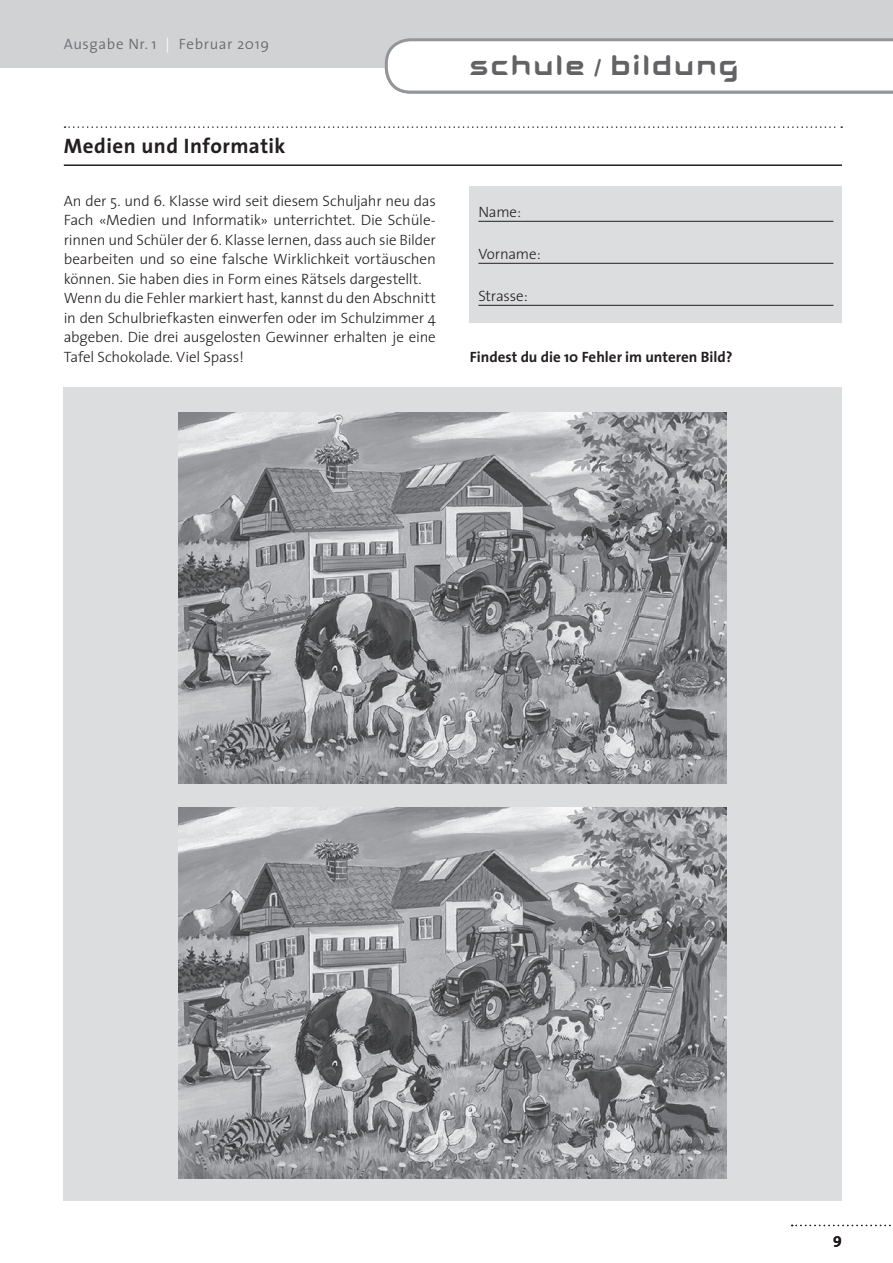
<style>
.page{position:relative;width:893px;height:1263px;background:#fff}
.page>*{position:absolute;margin:0;border:0;box-sizing:border-box;transform-origin:0 0}
.t1{font:30px "Aura";letter-spacing:.075em;color:#636366}
.t2{font:700 21px "The Sans";letter-spacing:.02em;color:#231f20}
.t3{font:300 15px/19.5px "The Sans";letter-spacing:-.01em;color:#231f20}
.t4{font:700 15px "The Sans";color:#231f20}
.t5{font:300 15px "The Sans";letter-spacing:.04em;color:#6c6d70}
.s1{color:#fff}
</style>
<div class="page">
<div style="left:0;top:0;width:893px;height:68px;background:#d1d2d4"></div>
<svg style="left:385px;top:38px;width:508px;height:56px"></svg>
<svg style="left:792px;top:1225px;width:99px;height:1px"></svg>
<div style="left:470px;top:186px;width:372px;height:137px;background:#dcdddf"></div>
<div style="left:64px;top:387px;width:778px;height:813px;background:#dcdddf"></div>
<hr style="left:478px;top:221px;width:355px;height:1px;background:#231f20">
<hr style="left:478px;top:263px;width:355px;height:1px;background:#231f20">
<hr style="left:478px;top:305px;width:355px;height:1px;background:#231f20">
<svg style="left:65px;top:126px;width:777px;height:2px"></svg>
<hr style="left:64px;top:164px;width:778px;height:2px;background:#231f20">
<img style="left:179px;top:412px;width:548px;height:371px">
<img style="left:179px;top:808px;width:548px;height:371px">
<p class="t5" style="left:64px;top:32px;width:207px">Ausgabe Nr. 1 <span class="s1">|</span> Februar 2019</p>
<h2 class="t2" style="left:64px;top:129px;width:223px">Medien und Informatik</h2>
<p class="t3" style="left:64px;top:190px;width:374px">An der 5. und 6. Klasse wird seit diesem Schuljahr neu das Fach «Medien und Informatik» unterrichtet. Die Schüle&shy;rinnen und Schüler der 6. Klasse lernen, dass auch sie Bilder bearbeiten und so eine falsche Wirklichkeit vortäuschen können. Sie haben dies in Form eines Rätsels dargestellt.<br>Wenn du die Fehler markiert hast, kannst du den Abschnitt in den Schulbriefkasten einwerfen oder im Schulzimmer 4 abgeben. Die drei ausgelosten Gewinner erhalten je eine Tafel Schokolade. Viel Spass!</p>
<h1 class="t1" style="left:470px;top:54px;width:270px">schule / bildung</h1>
<h1 class="t1" style="left:470px;top:54px;width:255px">gemeindenews</h1>
<p class="t3" style="left:478px;top:201px;width:44px">Name:</p>
<p class="t3" style="left:478px;top:243px;width:64px">Vorname:</p>
<p class="t3" style="left:478px;top:285px;width:51px">Strasse:</p>
<p class="t4" style="left:470px;top:344px;width:264px">Findest du die 10 Fehler im unteren Bild?</p>
<p class="t4" style="left:833px;top:1226px;width:10px">9</p>
</div>
